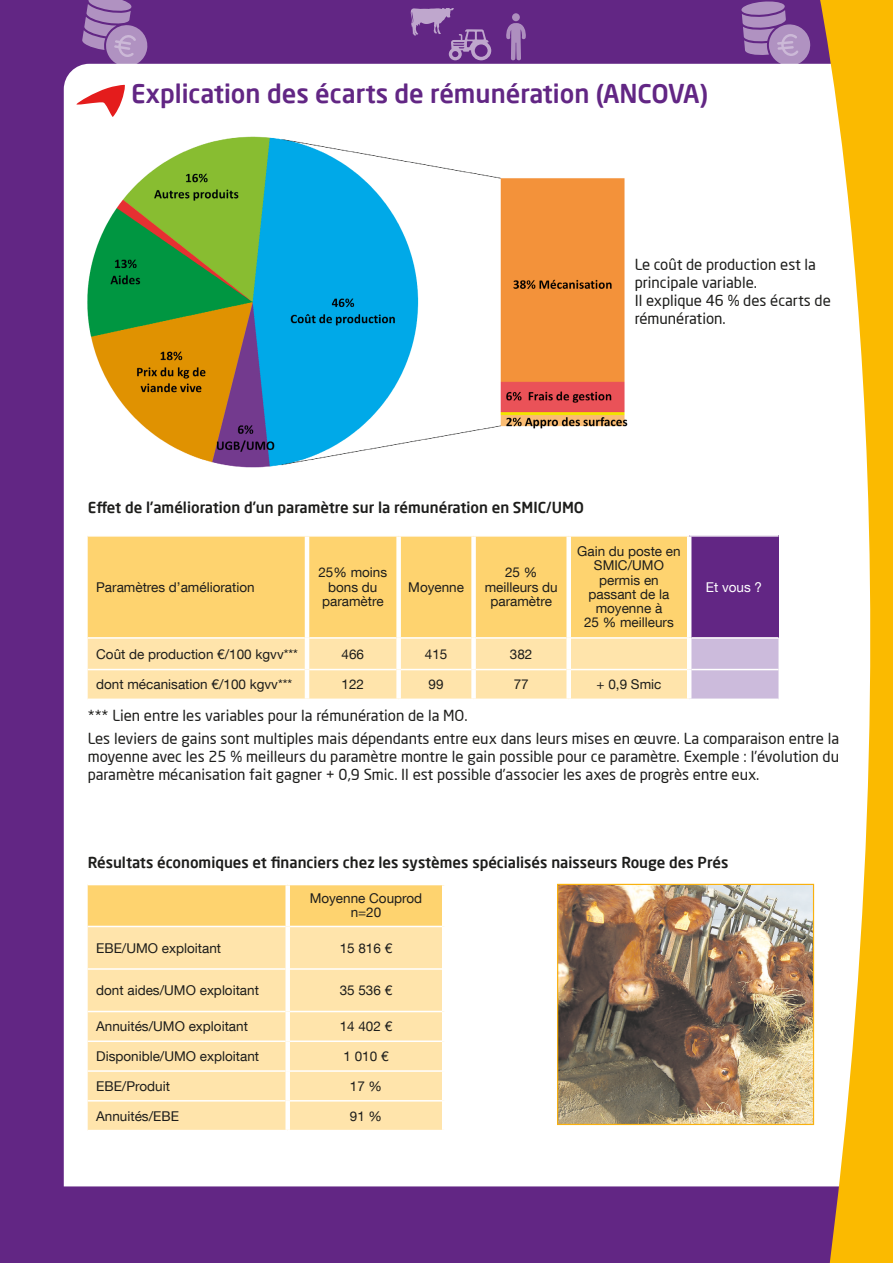
<style>
.page{position:relative;width:893px;height:1263px;background:#622684}
.page>*{position:absolute;margin:0;border:0;box-sizing:border-box;transform-origin:0 0}
.t1{font:500 25.5px "Neo Sans Pro";color:#622684}
.t2{font:15px/18px "Neo Sans Pro";color:#1d1d1b;text-align:justify}
.t3{font:500 15px "Neo Sans Pro";color:#1d1d1b}
.neo_tableau{font:13.5px "Helvetica Neue LT Com";color:#1d1d1b}
.titre_colonne_tablea{font:13.5px/14.2px "Helvetica Neue LT Com";color:#1d1d1b;text-align:center}
.titre_colonne_tablea-2{font:13.5px "Helvetica Neue LT Com";color:#fff}
</style>
<div class="page">
<div style="left:64px;top:64px;width:693px;height:1122px;background:#fff"></div>
<svg style="left:757px;top:0;width:136px;height:1263px;background:#f6dfa8"></svg>
<svg style="left:82px;top:0;width:67px;height:68px"></svg>
<svg style="left:741px;top:1px;width:70px;height:65px"></svg>
<svg style="left:411px;top:8px;width:80px;height:52px"></svg>
<div style="left:512px;top:13px;width:8px;height:8px;background:#ae8fbf;border-radius:50%"></div>
<svg style="left:506px;top:23px;width:20px;height:38px"></svg>
<div style="left:88px;top:885px;width:354px;height:41px;background:#fed36f"></div>
<div style="left:88px;top:927px;width:354px;height:203px;background:#ffe4ab"></div>
<hr style="left:88px;top:884px;width:200px;height:1px;background:#fff">
<hr style="left:288px;top:884px;width:158px;height:1px;background:#fff">
<hr style="left:88px;top:926px;width:197px;height:1px;background:#fff">
<hr style="left:290px;top:926px;width:152px;height:1px;background:#fff">
<hr style="left:88px;top:968px;width:197px;height:2px;background:#fff">
<hr style="left:290px;top:968px;width:152px;height:2px;background:#fff">
<hr style="left:88px;top:1011px;width:197px;height:1px;background:#fff">
<hr style="left:290px;top:1011px;width:152px;height:1px;background:#fff">
<hr style="left:88px;top:1040px;width:197px;height:2px;background:#fff">
<hr style="left:290px;top:1040px;width:152px;height:2px;background:#fff">
<hr style="left:88px;top:1070px;width:197px;height:2px;background:#fff">
<hr style="left:290px;top:1070px;width:152px;height:2px;background:#fff">
<hr style="left:88px;top:1100px;width:197px;height:1px;background:#fff">
<hr style="left:290px;top:1100px;width:152px;height:1px;background:#fff">
<hr style="left:88px;top:1130px;width:200px;height:1px;background:#fff">
<hr style="left:288px;top:1130px;width:158px;height:1px;background:#fff">
<div style="left:285px;top:885px;width:5px;height:41px;background:#fff"></div>
<hr style="left:442px;top:885px;width:4px;height:41px;background:#fff">
<div style="left:285px;top:926px;width:5px;height:43px;background:#fff"></div>
<hr style="left:442px;top:926px;width:4px;height:43px;background:#fff">
<div style="left:285px;top:969px;width:5px;height:42px;background:#fff"></div>
<hr style="left:442px;top:969px;width:4px;height:42px;background:#fff">
<div style="left:285px;top:1011px;width:5px;height:30px;background:#fff"></div>
<hr style="left:442px;top:1011px;width:4px;height:30px;background:#fff">
<div style="left:285px;top:1041px;width:5px;height:30px;background:#fff"></div>
<hr style="left:442px;top:1041px;width:4px;height:30px;background:#fff">
<div style="left:285px;top:1071px;width:5px;height:30px;background:#fff"></div>
<hr style="left:442px;top:1071px;width:4px;height:30px;background:#fff">
<div style="left:285px;top:1101px;width:5px;height:29px;background:#fff"></div>
<hr style="left:442px;top:1101px;width:4px;height:29px;background:#fff">
<img style="left:79px;top:87px;width:658px;height:397px">
<img style="left:559px;top:886px;width:253px;height:237px">
<div style="left:557px;top:884px;width:257px;height:241px;border:1px solid #f9b10f"></div>
<svg style="left:76px;top:85px;width:49px;height:32px;background:#f3a1a1"></svg>
<div style="left:88px;top:537px;width:599px;height:100px;background:#fed36f"></div>
<div style="left:689px;top:536px;width:89px;height:102px;background:#622684"></div>
<svg style="left:88px;top:639px;width:690px;height:59px;background:#f8deb2"></svg>
<hr style="left:88px;top:535px;width:219px;height:2px;background:#fff">
<hr style="left:307px;top:535px;width:92px;height:2px;background:#fff">
<hr style="left:399px;top:535px;width:75px;height:2px;background:#fff">
<hr style="left:474px;top:535px;width:95px;height:2px;background:#fff">
<hr style="left:569px;top:535px;width:120px;height:2px;background:#fff">
<hr style="left:689px;top:535px;width:89px;height:2px;background:#fff">
<hr style="left:88px;top:637px;width:217px;height:2px;background:#fff">
<hr style="left:309px;top:637px;width:87px;height:2px;background:#fff">
<hr style="left:401px;top:637px;width:70px;height:2px;background:#fff">
<hr style="left:476px;top:637px;width:90px;height:2px;background:#fff">
<hr style="left:571px;top:637px;width:116px;height:2px;background:#fff">
<hr style="left:691px;top:637px;width:87px;height:2px;background:#fff">
<hr style="left:88px;top:669px;width:217px;height:1px;background:#fff">
<hr style="left:309px;top:669px;width:87px;height:1px;background:#fff">
<hr style="left:401px;top:669px;width:70px;height:1px;background:#fff">
<hr style="left:476px;top:669px;width:90px;height:1px;background:#fff">
<hr style="left:571px;top:669px;width:116px;height:1px;background:#fff">
<hr style="left:691px;top:669px;width:87px;height:1px;background:#fff">
<hr style="left:88px;top:698px;width:219px;height:2px;background:#fff">
<hr style="left:307px;top:698px;width:92px;height:2px;background:#fff">
<hr style="left:399px;top:698px;width:75px;height:2px;background:#fff">
<hr style="left:474px;top:698px;width:95px;height:2px;background:#fff">
<hr style="left:569px;top:698px;width:120px;height:2px;background:#fff">
<hr style="left:689px;top:698px;width:89px;height:2px;background:#fff">
<hr style="left:305px;top:537px;width:4px;height:101px;background:#fff">
<div style="left:396px;top:537px;width:5px;height:101px;background:#fff"></div>
<div style="left:471px;top:537px;width:5px;height:101px;background:#fff"></div>
<div style="left:566px;top:537px;width:5px;height:101px;background:#fff"></div>
<hr style="left:687px;top:537px;width:4px;height:101px;background:#fff">
<hr style="left:305px;top:638px;width:4px;height:31px;background:#fff">
<div style="left:396px;top:638px;width:5px;height:31px;background:#fff"></div>
<div style="left:471px;top:638px;width:5px;height:31px;background:#fff"></div>
<div style="left:566px;top:638px;width:5px;height:31px;background:#fff"></div>
<hr style="left:687px;top:638px;width:4px;height:31px;background:#fff">
<hr style="left:305px;top:669px;width:4px;height:29px;background:#fff">
<div style="left:396px;top:669px;width:5px;height:29px;background:#fff"></div>
<div style="left:471px;top:669px;width:5px;height:29px;background:#fff"></div>
<div style="left:566px;top:669px;width:5px;height:29px;background:#fff"></div>
<hr style="left:687px;top:669px;width:4px;height:29px;background:#fff">
<p class="t1" style="left:131px;top:78px;width:578px">Explication des écarts de rémunération (ANCOVA)</p>
<p class="t2" style="left:635px;top:255px;width:198px;text-align:left">Le coût de production est la principale variable.<br>Il explique 46 % des écarts de rémunération.</p>
<p class="t3" style="left:88px;top:498px;width:498px">Effet de l’amélioration d’un paramètre sur la rémunération en SMIC/UMO</p>
<p class="titre_colonne_tablea" style="left:96px;top:579px;width:160px">Paramètres d’amélioration</p>
<p class="titre_colonne_tablea" style="left:318px;top:565px;width:70px">25% moins bons du paramètre</p>
<p class="titre_colonne_tablea" style="left:408px;top:579px;width:57px">Moyenne</p>
<p class="titre_colonne_tablea" style="left:485px;top:565px;width:75px">25 % meilleurs du paramètre</p>
<p class="titre_colonne_tablea" style="left:577px;top:544px;width:105px">Gain du poste en<br>SMIC/UMO</p>
<p class="titre_colonne_tablea" style="left:589px;top:572px;width:82px">permis en passant de la moyenne à</p>
<p class="titre_colonne_tablea" style="left:584px;top:615px;width:91px">25 % meilleurs</p>
<p class="neo_tableau" style="left:96px;top:645px;width:203px">Coût de production €/100 kgvv***</p>
<p class="neo_tableau" style="left:342px;top:645px;width:24px">466</p>
<p class="neo_tableau" style="left:425px;top:645px;width:24px">415</p>
<p class="neo_tableau" style="left:510px;top:645px;width:24px">382</p>
<p class="neo_tableau" style="left:96px;top:676px;width:198px">dont mécanisation €/100 kgvv***</p>
<p class="neo_tableau" style="left:342px;top:676px;width:24px">122</p>
<p class="neo_tableau" style="left:429px;top:676px;width:17px">99</p>
<p class="neo_tableau" style="left:514px;top:676px;width:17px">77</p>
<p class="neo_tableau" style="left:596px;top:676px;width:66px">+ 0,9 Smic</p>
<p class="t2" style="left:88px;top:706px;width:382px">*** Lien entre les variables pour la rémunération de la MO.</p>
<p class="titre_colonne_tablea-2" style="left:706px;top:578px;width:58px">Et vous ?</p>
<p class="t2" style="left:88px;top:729px;width:753px">Les leviers de gains sont multiples mais dépendants entre eux dans leurs mises en œuvre. La comparaison entre la moyenne avec les 25 % meilleurs du paramètre montre le gain possible pour ce paramètre. Exemple : l’évolution du paramètre mécanisation fait gagner + 0,9 Smic. Il est possible d’associer les axes de progrès entre eux.</p>
<p class="t3" style="left:88px;top:853px;width:642px">Résultats économiques et financiers chez les systèmes spécialisés naisseurs Rouge des Prés</p>
<p class="titre_colonne_tablea" style="left:310px;top:891px;width:114px">Moyenne Couprod</p>
<p class="titre_colonne_tablea" style="left:351px;top:905px;width:32px">n=20</p>
<p class="neo_tableau" style="left:96px;top:939px;width:127px">EBE/UMO exploitant</p>
<p class="neo_tableau" style="left:340px;top:939px;width:54px">15 816 €</p>
<p class="neo_tableau" style="left:96px;top:982px;width:164px">dont aides/UMO exploitant</p>
<p class="neo_tableau" style="left:340px;top:982px;width:54px">35 536 €</p>
<p class="neo_tableau" style="left:96px;top:1018px;width:153px">Annuités/UMO exploitant</p>
<p class="neo_tableau" style="left:340px;top:1018px;width:54px">14 402 €</p>
<p class="neo_tableau" style="left:96px;top:1048px;width:165px">Disponible/UMO exploitant</p>
<p class="neo_tableau" style="left:343px;top:1048px;width:47px">1 010 €</p>
<p class="neo_tableau" style="left:96px;top:1077px;width:75px">EBE/Produit</p>
<p class="neo_tableau" style="left:350px;top:1077px;width:34px">17 %</p>
<p class="neo_tableau" style="left:96px;top:1107px;width:84px">Annuités/EBE</p>
<p class="neo_tableau" style="left:350px;top:1107px;width:34px">91 %</p>
</div>
